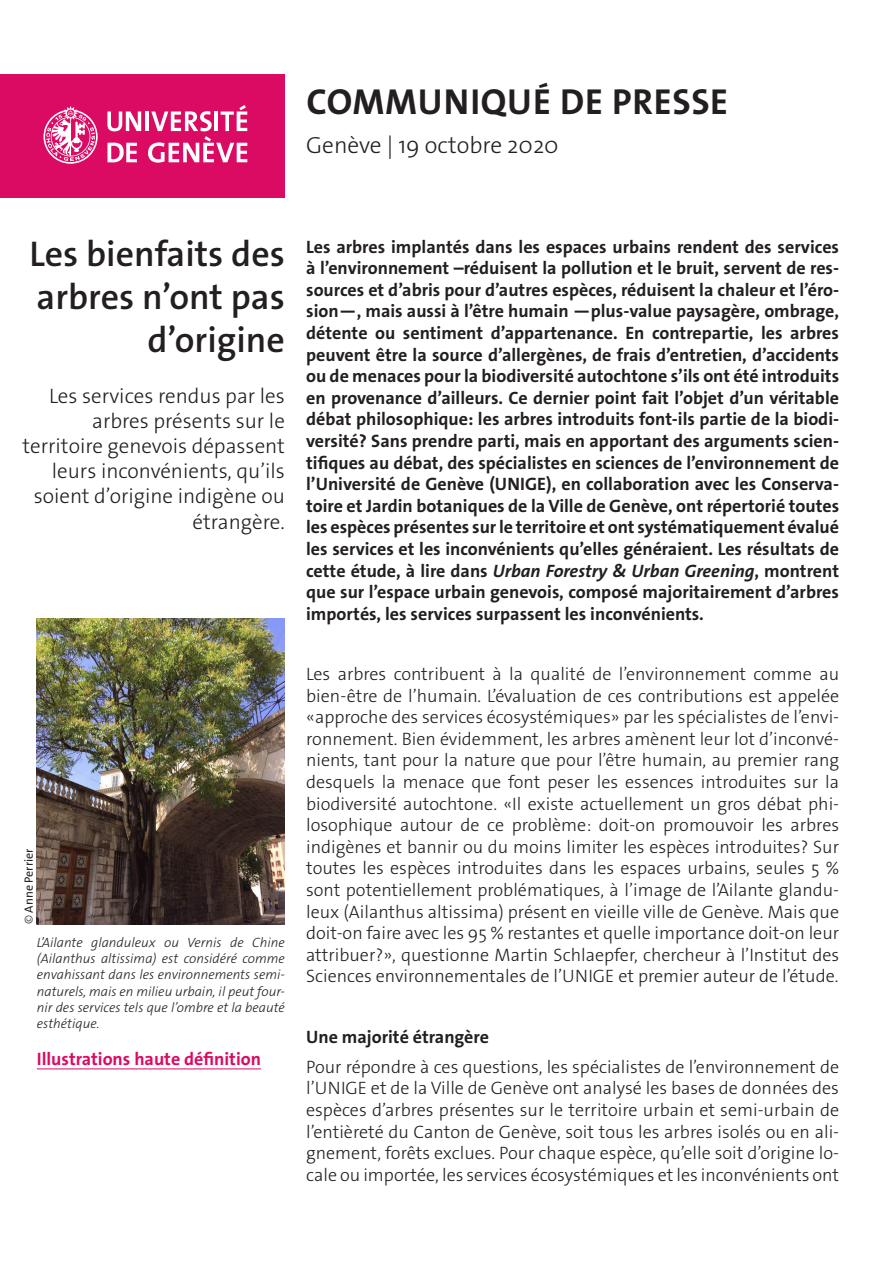
<style>
.page{position:relative;width:893px;height:1263px;background:#fff}
.page>*{position:absolute;margin:0;border:0;box-sizing:border-box;transform-origin:0 0}
._4__texte_courant{font:700 36.3px "The Sans Os F";letter-spacing:.02em;color:#231f20}
._1__grand_titre{font:600 36px/43.2px "The Sans Os F";color:#231f20;text-align:right}
._4__texte_courant-2{font:300 23.4px "The Sans Os F";color:#231f20}
._1__grand_titre-2{font:300 21px/25.2px "The Sans Os F";color:#231f20;text-align:right}
._4__texte_courant-3{font:300 18px/21.6px "The Sans Os F";color:#231f20;text-align:justify}
._4__texte_courant-4{font:700 18px/21.6px "The Sans Os F";color:#231f20;text-align:justify}
.t1{font:700 18px "The Sans Os F";color:#db0a62}
.t2{font:italic 300 13.5px/16.2px "The Sans Os F";color:#231f20;text-align:justify}
.t3{font:12px "The Sans Os F";color:#231f20}
.s1{font-weight:300}
.s2{font-style:italic}
</style>
<div class="page">
<div style="left:0;top:74px;width:285px;height:124px;background:#db0a62"></div>
<svg style="left:44px;top:106px;width:54px;height:58px"></svg>
<svg style="left:107px;top:111px;width:34px;height:20px"></svg>
<hr style="left:145px;top:111px;width:4px;height:20px;background:#fff">
<svg style="left:107px;top:143px;width:30px;height:19px"></svg>
<svg style="left:148px;top:105px;width:99px;height:58px"></svg>
<img style="left:37px;top:619px;width:248px;height:305px">
<hr style="left:37px;top:1068px;width:224px;height:1px;background:#db0a62">
<p class="_4__texte_courant" style="left:306px;top:78px;width:423px">COMMUNIQUÉ DE PRESSE</p>
<p class="_4__texte_courant-2" style="left:306px;top:130px;width:254px">Genève | 19 octobre 2020</p>
<p class="_1__grand_titre" style="left:30px;top:232px;width:257px">Les bienfaits des arbres n’ont pas d’origine</p>
<p class="_1__grand_titre-2" style="left:22px;top:383px;width:264px">Les services rendus par les arbres présents sur le territoire genevois dépassent leurs inconvénients, qu’ils soient d’origine indigène ou étrangère.</p>
<p class="t3" style="left:21px;top:924px;width:77px;rotate:-90deg"><span class="s1">©</span> Anne Perrier</p>
<p class="t2" style="left:37px;top:934px;width:250px">L’Ailante glanduleux ou Vernis de Chine (Ailanthus altissima) est considéré comme envahissant dans les environnements semi&shy;naturels, mais en milieu urbain, il peut four&shy;nir des services tels que l’ombre et la beauté esthétique.</p>
<p class="t1" style="left:37px;top:1047px;width:226px">Illustrations haute définition</p>
<p class="_4__texte_courant-4" style="left:306px;top:236px;width:534px">Les arbres implantés dans les espaces urbains rendent des services à l’environnement –réduisent la pollution et le bruit, servent de res&shy;sources et d’abris pour d’autres espèces, réduisent la chaleur et l’éro&shy;sion—, mais aussi à l’être humain —plus-value paysagère, ombrage, détente ou sentiment d’appartenance. En contrepartie, les arbres peuvent être la source d’allergènes, de frais d’entretien, d’accidents ou de menaces pour la biodiversité autochtone s’ils ont été introduits en provenance d’ailleurs. Ce dernier point fait l’objet d’un véritable débat philosophique: les arbres introduits font-ils partie de la biodi&shy;versité? Sans prendre parti, mais en apportant des arguments scien&shy;tifiques au débat, des spécialistes en sciences de l’environnement de l’Université de Genève (UNIGE), en collaboration avec les Conserva&shy;toire et Jardin botaniques de la Ville de Genève, ont répertorié toutes les espèces présentes sur le territoire et ont systématiquement évalué les services et les inconvénients qu’elles généraient. Les résultats de cette étude, à lire dans <span class="s2">Urban Forestry &amp; Urban Greening</span>, montrent que sur l’espace urbain genevois, composé majoritairement d’arbres importés, les services surpassent les inconvénients.</p>
<p class="_4__texte_courant-3" style="left:306px;top:663px;width:534px">Les arbres contribuent à la qualité de l’environnement comme au bien-être de l’humain. L’évaluation de ces contributions est appelée «approche des services écosystémiques» par les spécialistes de l’envi&shy;ronnement. Bien évidemment, les arbres amènent leur lot d’inconvé&shy;nients, tant pour la nature que pour l’être humain, au premier rang desquels la menace que font peser les essences introduites sur la biodiversité autochtone. «Il existe actuellement un gros débat phi&shy;losophique autour de ce problème: doit-on promouvoir les arbres indigènes et bannir ou du moins limiter les espèces introduites? Sur toutes les espèces introduites dans les espaces urbains, seules 5 % sont potentiellement problématiques, à l’image de l’Ailante glandu&shy;leux (Ailanthus altissima) présent en vieille ville de Genève. Mais que doit-on faire avec les 95 % restantes et quelle importance doit-on leur attribuer?», questionne Martin Schlaepfer, chercheur à l’Institut des Sciences environnementales de l’UNIGE et premier auteur de l’étude.</p>
<p class="_4__texte_courant-4" style="left:306px;top:1026px;width:184px">Une majorité étrangère</p>
<p class="_4__texte_courant-3" style="left:306px;top:1056px;width:534px">Pour répondre à ces questions, les spécialistes de l’environnement de l’UNIGE et de la Ville de Genève ont analysé les bases de données des espèces d’arbres présentes sur le territoire urbain et semi-urbain de l’entièreté du Canton de Genève, soit tous les arbres isolés ou en ali&shy;gnement, forêts exclues. Pour chaque espèce, qu’elle soit d’origine lo&shy;cale ou importée, les services écosystémiques et les inconvénients ont</p>
</div>
